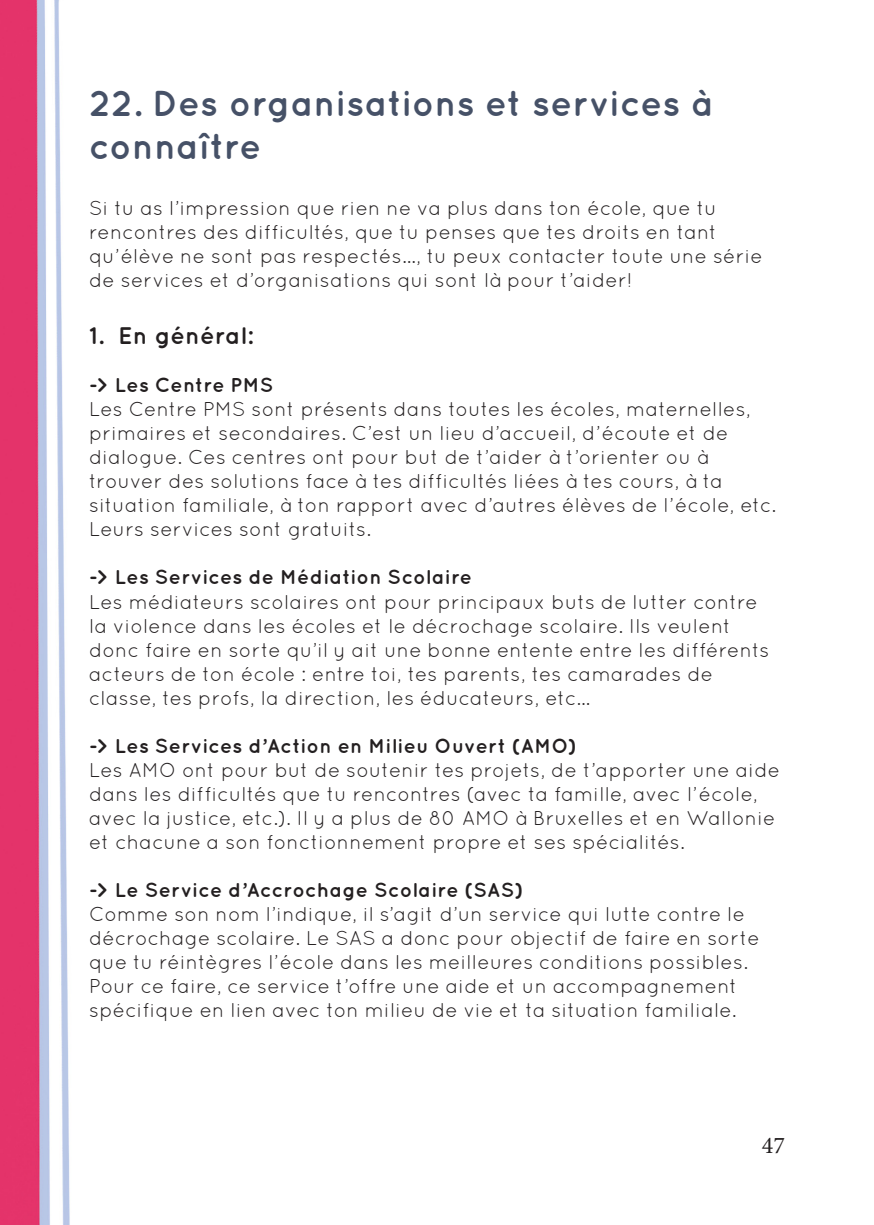
<style>
.page{position:relative;width:874px;height:1225px;background:#fff}
.page>*{position:absolute;margin:0;border:0;box-sizing:border-box;transform-origin:0 0}
.t1{font:700 36px/43.2px "Quicksand";color:#465167}
.Style_de_paragraphe{font:700 24px "Quicksand";letter-spacing:.005em;color:#231f20}
.t2{font:24px "Minion Pro";color:#231f20}
.Style_de_paragraphe-2{font:20px/24px "Quicksand";letter-spacing:.015em;color:#231f20}
.Style_de_paragraphe-3{font:700 20px "Quicksand";letter-spacing:.015em;color:#231f20}
</style>
<div class="page">
<img style="left:0;top:0;width:70px;height:1225px">
<p class="t1" style="left:89px;top:81px;width:623px">22. Des organisations et services à connaître</p>
<p class="Style_de_paragraphe-2" style="left:89px;top:196px;width:674px">Si tu as l’impression que rien ne va plus dans ton école, que tu rencontres des difficultés, que tu penses que tes droits en tant qu’élève ne sont pas respectés…, tu peux contacter toute une série de services et d’organisations qui sont là pour t’aider!</p>
<p class="Style_de_paragraphe" style="left:89px;top:321px;width:165px">1. En général:</p>
<p class="Style_de_paragraphe-3" style="left:89px;top:373px;width:185px">-&gt; Les Centre PMS</p>
<p class="Style_de_paragraphe-2" style="left:89px;top:397px;width:688px">Les Centre PMS sont présents dans toutes les écoles, maternelles, primaires et secondaires. C’est un lieu d’accueil, d’écoute et de dialogue. Ces centres ont pour but de t’aider à t’orienter ou à trouver des solutions face à tes difficultés liées à tes cours, à ta situation familiale, à ton rapport avec d’autres élèves de l’école, etc.<br>Leurs services sont gratuits.</p>
<p class="Style_de_paragraphe-3" style="left:89px;top:565px;width:384px">-&gt; Les Services de Médiation Scolaire</p>
<p class="Style_de_paragraphe-2" style="left:89px;top:589px;width:681px">Les médiateurs scolaires ont pour principaux buts de lutter contre la violence dans les écoles et le décrochage scolaire. Ils veulent donc faire en sorte qu’il y ait une bonne entente entre les différents acteurs de ton école : entre toi, tes parents, tes camarades de classe, tes profs, la direction, les éducateurs, etc…</p>
<p class="Style_de_paragraphe-3" style="left:89px;top:733px;width:488px">-&gt; Les Services d’Action en Milieu Ouvert (AMO)</p>
<p class="Style_de_paragraphe-2" style="left:89px;top:757px;width:692px">Les AMO ont pour but de soutenir tes projets, de t’apporter une aide dans les difficultés que tu rencontres (avec ta famille, avec l’école, avec la justice, etc.). Il y a plus de 80 AMO à Bruxelles et en Wallonie et chacune a son fonctionnement propre et ses spécialités.</p>
<p class="Style_de_paragraphe-3" style="left:89px;top:877px;width:435px">-&gt; Le Service d’Accrochage Scolaire (SAS)</p>
<p class="Style_de_paragraphe-2" style="left:89px;top:901px;width:671px">Comme son nom l’indique, il s’agit d’un service qui lutte contre le décrochage scolaire. Le SAS a donc pour objectif de faire en sorte que tu réintègres l’école dans les meilleures conditions possibles.<br>Pour ce faire, ce service t’offre une aide et un accompagnement spécifique en lien avec ton milieu de vie et ta situation familiale.</p>
<p class="t2" style="left:761px;top:1129px;width:25px">47</p>
</div>
